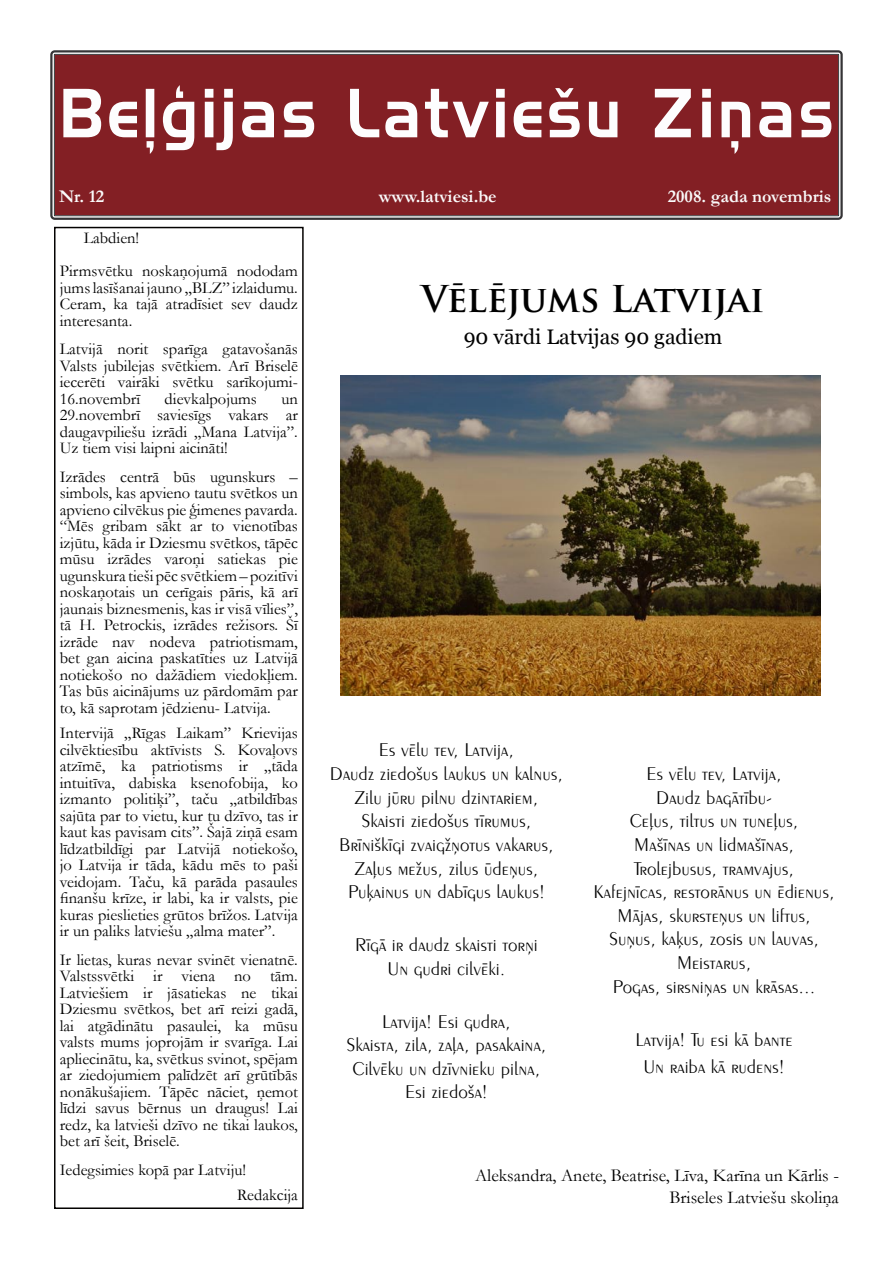
<style>
.page{position:relative;width:893px;height:1263px;background:#fff}
.page>*{position:absolute;margin:0;border:0;box-sizing:border-box;transform-origin:0 0}
.t1{font:67.5px "Handel Gothic TL";letter-spacing:.06em;color:#fdfdfe;scale:.88 1}
.t2{font:700 36px "Trajan Pro";color:#000}
.t3{font:21px "Georgia";color:#000}
.t4{font:300 19.5px/23.7px "Exotic 350 TL";color:#000;text-align:center}
.t5{font:18px/21.6px "Garamond";color:#000;text-align:right}
.t6{font:700 18px "Garamond";color:#fbfbfb}
.t7{font:700 18px "Garamond";color:#f9f9f9}
.t8{font:16.5px/16.5px "Garamond";color:#000;text-align:justify}
</style>
<div class="page">
<div style="left:54px;top:54px;width:785px;height:162px;background:#831f24"></div>
<div style="left:50px;top:50px;width:793px;height:170px;border:2px solid #353436;border-radius:3px"></div>
<div style="left:54px;top:54px;width:785px;height:162px;border:1px solid #353436"></div>
<div style="left:54px;top:227px;width:250px;height:982px;border:2px solid #040201"></div>
<img style="left:340px;top:376px;width:480px;height:319px">
<h1 class="t1" style="left:59px;top:71px;width:882px">Beļģijas Latviešu Ziņas</h1>
<p class="t6" style="left:59px;top:184px;width:47px">Nr. 12</p>
<p class="t6" style="left:379px;top:184px;width:119px">www.latviesi.be</p>
<p class="t7" style="left:668px;top:184px;width:165px">2008. gada novembris</p>
<p class="t8" style="left:60px;top:221px;width:240px;line-height:33px;text-indent:24px">Labdien!<br>Pirmsvētku noskaņojumā nododam</p>
<p class="t8" style="left:60px;top:279px;width:240px">jums lasīšanai jauno „BLZ” izlaidumu.<br>Ceram, ka tajā atradīsiet sev daudz interesanta.</p>
<p class="t8" style="left:60px;top:340px;width:240px">Latvijā norit sparīga gatavošanās Valsts jubilejas svētkiem. Arī Briselē iecerēti vairāki svētku sarīkojumi-16.novembrī</p>
<h2 class="t2" style="left:422px;top:276px;width:345px">Vēlējums Latvijai</h2>
<p class="t3" style="left:464px;top:324px;width:260px">90 vārdi Latvijas 90 gadiem</p>
<p class="t8" style="left:165px;top:390px;width:94px">dievkalpojums</p>
<p class="t8" style="left:60px;top:390px;width:240px;text-indent:222px">un 29.novembrī saviesīgs vakars ar daugavpiliešu izrādi „Mana Latvija”.<br>Uz tiem visi laipni aicināti!</p>
<p class="t8" style="left:60px;top:468px;width:240px">Izrādes centrā būs ugunskurs – simbols, kas apvieno tautu svētkos un apvieno cilvēkus pie ģimenes pavarda. “Mēs gribam sākt ar to vienotības izjūtu, kāda ir Dziesmu svētkos, tāpēc mūsu izrādes varoņi satiekas pie ugunskura tieši pēc svētkiem – pozitīvi noskaņotais un cerīgais pāris, kā arī jaunais biznesmenis, kas ir visā vīlies”, tā H. Petrockis, izrādes režisors. Šī izrāde nav nodeva patriotismam, bet gan aicina paskatīties uz Latvijā notiekošo no dažādiem viedokļiem.<br>Tas būs aicinājums uz pārdomām par to, kā saprotam jēdzienu- Latvija.</p>
<p class="t8" style="left:60px;top:724px;width:240px">Intervijā „Rīgas Laikam” Krievijas cilvēktiesību aktīvists S. Kovaļovs atzīmē, ka patriotisms ir „tāda intuitīva, dabiska ksenofobija, ko izmanto politiķi”, taču „atbildības sajūta par to vietu, kur tu dzīvo, tas ir kaut kas pavisam cits”. Šajā ziņā esam līdzatbildīgi par Latvijā notiekošo, jo Latvija ir tāda, kādu mēs to paši veidojam. Taču, kā parāda pasaules finanšu krīze, ir labi, ka ir valsts, pie kuras pieslieties grūtos brīžos. Latvija ir un paliks latviešu „alma mater”.</p>
<p class="t8" style="left:60px;top:951px;width:240px">Ir lietas, kuras nevar svinēt vienatnē.<br>Valstssvētki ir viena no tām.<br>Latviešiem ir jāsatiekas ne tikai Dziesmu svētkos, bet arī reizi gadā, lai atgādinātu pasaulei, ka mūsu valsts mums joprojām ir svarīga. Lai apliecinātu, ka, svētkus svinot, spējam ar ziedojumiem palīdzēt arī grūtībās nonākušajiem. Tāpēc nāciet, ņemot līdzi savus bērnus un draugus! Lai redz, ka latvieši dzīvo ne tikai laukos, bet arī šeit, Briselē.</p>
<p class="t8" style="left:237px;top:1156px;width:62px;line-height:25.5px;text-indent:-178px">Iedegsimies kopā par Latviju!<br>Redakcija</p>
<p class="t4" style="left:330px;top:737px;width:235px">Es vēlu tev, Latvija,<br>Daudz ziedošus laukus un kalnus,<br>Zilu jūru pilnu dzintariem,<br>Skaisti ziedošus tīrumus,<br>Brīniškīgi zvaigžņotus vakarus,<br>Zaļus mežus, zilus ūdeņus,<br>Puķainus un dabīgus laukus!</p>
<p class="t4" style="left:355px;top:932px;width:184px">Rīgā ir daudz skaisti torņi<br>Un gudri cilvēki.</p>
<p class="t4" style="left:346px;top:1009px;width:202px">Latvija! Esi gudra,<br>Skaista, zila, zaļa, pasakaina,<br>Cilvēku un dzīvnieku pilna,<br>Esi ziedoša!</p>
<p class="t4" style="left:594px;top:761px;width:242px">Es vēlu tev, Latvija,<br>Daudz bagātību-<br>Ceļus, tiltus un tuneļus,<br>Mašīnas un lidmašīnas,<br>Trolejbusus, tramvajus,<br>Kafejnīcas, restorānus un ēdienus,<br>Mājas, skursteņus un liftus,<br>Suņus, kaķus, zosis un lauvas,<br>Meistarus,<br>Pogas, sirsniņas un krāsas...</p>
<p class="t4" style="left:636px;top:1025px;width:159px;line-height:27.3px">Latvija! Tu esi kā bante<br>Un raiba kā rudens!</p>
<p class="t5" style="left:475px;top:1164px;width:365px">Aleksandra, Anete, Beatrise, Līva, Karīna un Kārlis -<br>Briseles Latviešu skoliņa</p>
</div>
